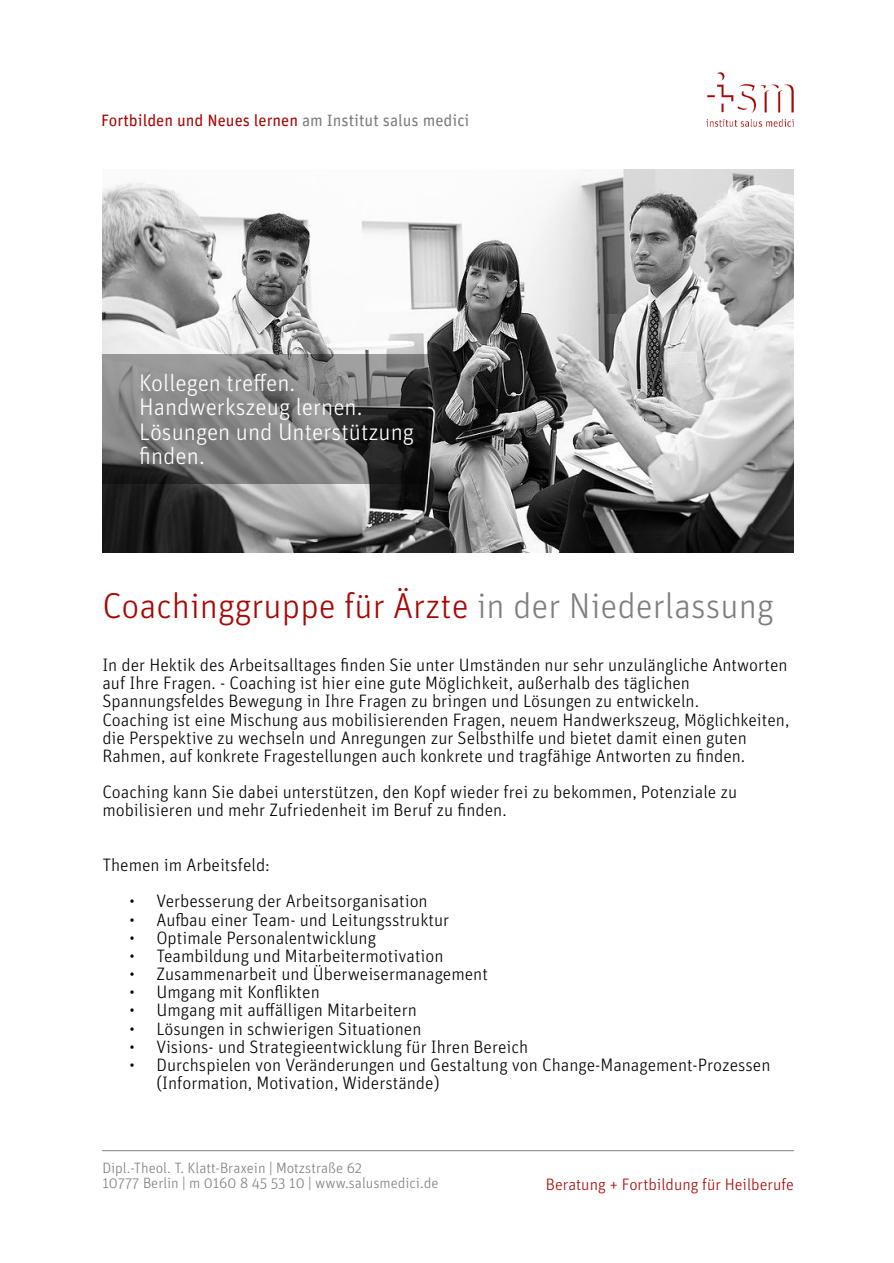
<style>
.page{position:relative;width:894px;height:1263px;background:#fff}
.page>*{position:absolute;margin:0;border:0;box-sizing:border-box;transform-origin:0 0}
.t1{font:300 36px "Unit OT";color:#a60805}
.t2{font:300 24px/24.3px "Unit OT";color:#fff}
.t3{font:300 18px/18.1px "Unit OT";color:#000}
.t4{font:16.5px "Unit";color:#a60805}
.t5{font:300 16.5px "Unit OT";color:#a60805}
.t6{font:300 15px/15.1px "Unit OT";color:#7f7f7f}
.s1{color:#7f7f7f}
</style>
<div class="page">
<img style="left:102px;top:169px;width:691px;height:384px">
<svg style="left:102px;top:1150px;width:691px;height:1px"></svg>
<img style="left:706px;top:72px;width:87px;height:54px">
<div style="left:102px;top:354px;width:326px;height:130px;background:#000;opacity:.35"></div>
<p class="t4" style="left:101px;top:114px;width:369px">Fortbilden und Neues lernen <span class="s1">am Institut salus medici</span></p>
<h2 class="t2" style="left:139px;top:372px;width:276px">Kollegen treffen.<br>Handwerkszeug lernen.<br>Lösungen und Unterstützung finden.</h2>
<h1 class="t1" style="left:102px;top:589px;width:672px">Coachinggruppe für Ärzte <span class="s1">in der Niederlassung</span></h1>
<p class="t3" style="left:102px;top:657px;width:688px">In der Hektik des Arbeitsalltages finden Sie unter Umständen nur sehr unzulängliche Antworten auf Ihre Fragen. - Coaching ist hier eine gute Möglichkeit, außerhalb des täglichen Spannungsfeldes Bewegung in Ihre Fragen zu bringen und Lösungen zu entwickeln.<br>Coaching ist eine Mischung aus mobilisierenden Fragen, neuem Handwerkszeug, Möglichkeiten, die Perspektive zu wechseln und Anregungen zur Selbsthilfe und bietet damit einen guten Rahmen, auf konkrete Fragestellungen auch konkrete und tragfähige Antworten zu finden.</p>
<p class="t3" style="left:102px;top:784px;width:636px">Coaching kann Sie dabei unterstützen, den Kopf wieder frei zu bekommen, Potenziale zu mobilisieren und mehr Zufriedenheit im Beruf zu finden.</p>
<p class="t3" style="left:102px;top:857px;width:169px">Themen im Arbeitsfeld:</p>
<p class="t3" style="left:129px;top:893px;width:300px">• Verbesserung der Arbeitsorganisation</p>
<p class="t3" style="left:129px;top:911px;width:321px">• Aufbau einer Team- und Leitungsstruktur</p>
<p class="t3" style="left:129px;top:929px;width:248px">• Optimale Personalentwicklung</p>
<p class="t3" style="left:129px;top:947px;width:315px">• Teambildung und Mitarbeitermotivation</p>
<p class="t3" style="left:129px;top:966px;width:360px">• Zusammenarbeit und Überweisermanagement</p>
<p class="t3" style="left:129px;top:984px;width:192px">• Umgang mit Konflikten</p>
<p class="t3" style="left:129px;top:1002px;width:289px">• Umgang mit auffälligen Mitarbeitern</p>
<p class="t3" style="left:129px;top:1020px;width:293px">• Lösungen in schwierigen Situationen</p>
<p class="t3" style="left:129px;top:1038px;width:400px">• Visions- und Strategieentwicklung für Ihren Bereich</p>
<p class="t3" style="left:156px;top:1057px;width:615px;text-indent:-27px">• Durchspielen von Veränderungen und Gestaltung von Change-Management-Prozessen (Information, Motivation, Widerstände)</p>
<p class="t6" style="left:102px;top:1161px;width:337px">Dipl.-Theol. T. Klatt-Braxein | Motzstraße 62<br>10777 Berlin | m 0160 8 45 53 10 | www.salusmedici.de</p>
<p class="t5" style="left:545px;top:1177px;width:249px">Beratung + Fortbildung für Heilberufe</p>
</div>
